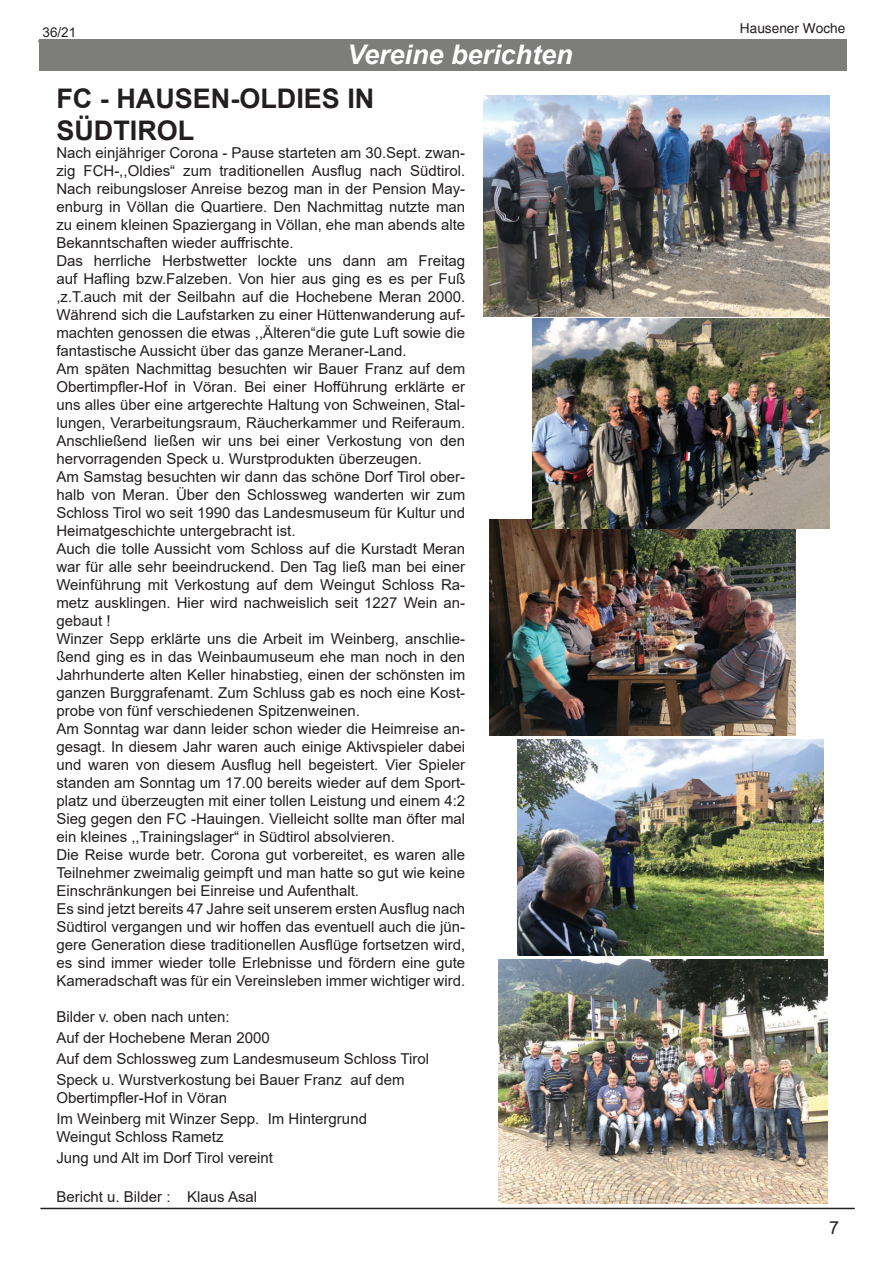
<style>
.page{position:relative;width:893px;height:1263px;background:#fff}
.page>*{position:absolute;margin:0;border:0;box-sizing:border-box;transform-origin:0 0}
.t1{font:700 27px/32.4px "Arial";color:#231f20}
.t2{font:italic 700 27px "Arial";color:#fff}
.t3{font:18px "Arial";color:#231f20}
.t4{font:15px/18px "Arial";color:#231f20}
.t5{font:13.65px "Helvetica";color:#231f20}
.t6{font:13.5px "Arial";color:#231f20}
</style>
<div class="page">
<hr style="left:40px;top:1208px;width:815px;height:1px;background:#231f20">
<div style="left:40px;top:39px;width:807px;height:31px;background:#7d7d7c"></div>
<img style="left:489px;top:520px;width:306px;height:216px">
<img style="left:517px;top:739px;width:306px;height:216px">
<img style="left:484px;top:96px;width:345px;height:221px">
<img style="left:533px;top:319px;width:296px;height:209px">
<img style="left:499px;top:959px;width:329px;height:244px">
<p class="t6" style="left:43px;top:25px;width:35px">36/21</p>
<h1 class="t2" style="left:347px;top:44px;width:227px">Vereine berichten</h1>
<h1 class="t1" style="left:56px;top:84px;width:320px">FC - HAUSEN-OLDIES IN<br>SÜDTIROL</h1>
<p class="t4" style="left:56px;top:144px;width:410px">Nach einjähriger Corona - Pause starteten am 30.Sept. zwan&shy;zig FCH-,,Oldies“ zum traditionellen Ausflug nach Südtirol.<br>Nach reibungsloser Anreise bezog man in der Pension May&shy;enburg in Völlan die Quartiere. Den Nachmittag nutzte man zu einem kleinen Spaziergang in Völlan, ehe man abends alte Bekanntschaften wieder auffrischte.<br>Das herrliche Herbstwetter lockte uns dann am Freitag auf Hafling bzw.Falzeben. Von hier aus ging es es per Fuß ,z.T.auch mit der Seilbahn auf die Hochebene Meran 2000.<br>Während sich die Laufstarken zu einer Hüttenwanderung auf&shy;machten genossen die etwas ,,Älteren“die gute Luft sowie die fantastische Aussicht über das ganze Meraner-Land.<br>Am späten Nachmittag besuchten wir Bauer Franz auf dem Obertimpfler-Hof in Vöran. Bei einer Hofführung erklärte er uns alles über eine artgerechte Haltung von Schweinen, Stal&shy;lungen, Verarbeitungsraum, Räucherkammer und Reiferaum.<br>Anschließend ließen wir uns bei einer Verkostung von den hervorragenden Speck u. Wurstprodukten überzeugen.<br>Am Samstag besuchten wir dann das schöne Dorf Tirol ober&shy;halb von Meran. Über den Schlossweg wanderten wir zum Schloss Tirol wo seit 1990 das Landesmuseum für Kultur und Heimatgeschichte untergebracht ist.<br>Auch die tolle Aussicht vom Schloss auf die Kurstadt Meran war für alle sehr beeindruckend. Den Tag ließ man bei einer Weinführung mit Verkostung auf dem Weingut Schloss Ra&shy;metz ausklingen. Hier wird nachweislich seit 1227 Wein an&shy;gebaut !<br>Winzer Sepp erklärte uns die Arbeit im Weinberg, anschlie&shy;ßend ging es in das Weinbaumuseum ehe man noch in den Jahrhunderte alten Keller hinabstieg, einen der schönsten im ganzen Burggrafenamt. Zum Schluss gab es noch eine Kost&shy;probe von fünf verschiedenen Spitzenweinen.<br>Am Sonntag war dann leider schon wieder die Heimreise an&shy;gesagt. In diesem Jahr waren auch einige Aktivspieler dabei und waren von diesem Ausflug hell begeistert. Vier Spieler standen am Sonntag um 17.00 bereits wieder auf dem Sport&shy;platz und überzeugten mit einer tollen Leistung und einem 4:2<br>Sieg gegen den FC -Hauingen. Vielleicht sollte man öfter mal ein kleines ,,Trainingslager“ in Südtirol absolvieren.<br>Die Reise wurde betr. Corona gut vorbereitet, es waren alle Teilnehmer zweimalig geimpft und man hatte so gut wie keine Einschränkungen bei Einreise und Aufenthalt.<br>Es sind jetzt bereits 47 Jahre seit unserem ersten Ausflug nach Südtirol vergangen und wir hoffen das eventuell auch die jün&shy;gere Generation diese traditionellen Ausflüge fortsetzen wird, es sind immer wieder tolle Erlebnisse und fördern eine gute Kameradschaft was für ein Vereinsleben immer wichtiger wird.</p>
<p class="t4" style="left:56px;top:1006px;width:374px;line-height:21px">Bilder v. oben nach unten:<br>Auf der Hochebene Meran 2000<br>Auf dem Schlossweg zum Landesmuseum Schloss Tirol Speck u. Wurstverkostung bei Bauer Franz auf dem</p>
<p class="t4" style="left:56px;top:1087px;width:312px;line-height:21px">Obertimpfler-Hof in Vöran<br>Im Weinberg mit Winzer Sepp. Im Hintergrund</p>
<p class="t4" style="left:56px;top:1128px;width:218px;line-height:21px">Weingut Schloss Rametz<br>Jung und Alt im Dorf Tirol vereint</p>
<p class="t4" style="left:56px;top:1188px;width:202px">Bericht u. Bilder : Klaus Asal</p>
<p class="t5" style="left:740px;top:21px;width:107px">Hausener Woche</p>
<p class="t3" style="left:829px;top:1220px;width:12px">7</p>
</div>
